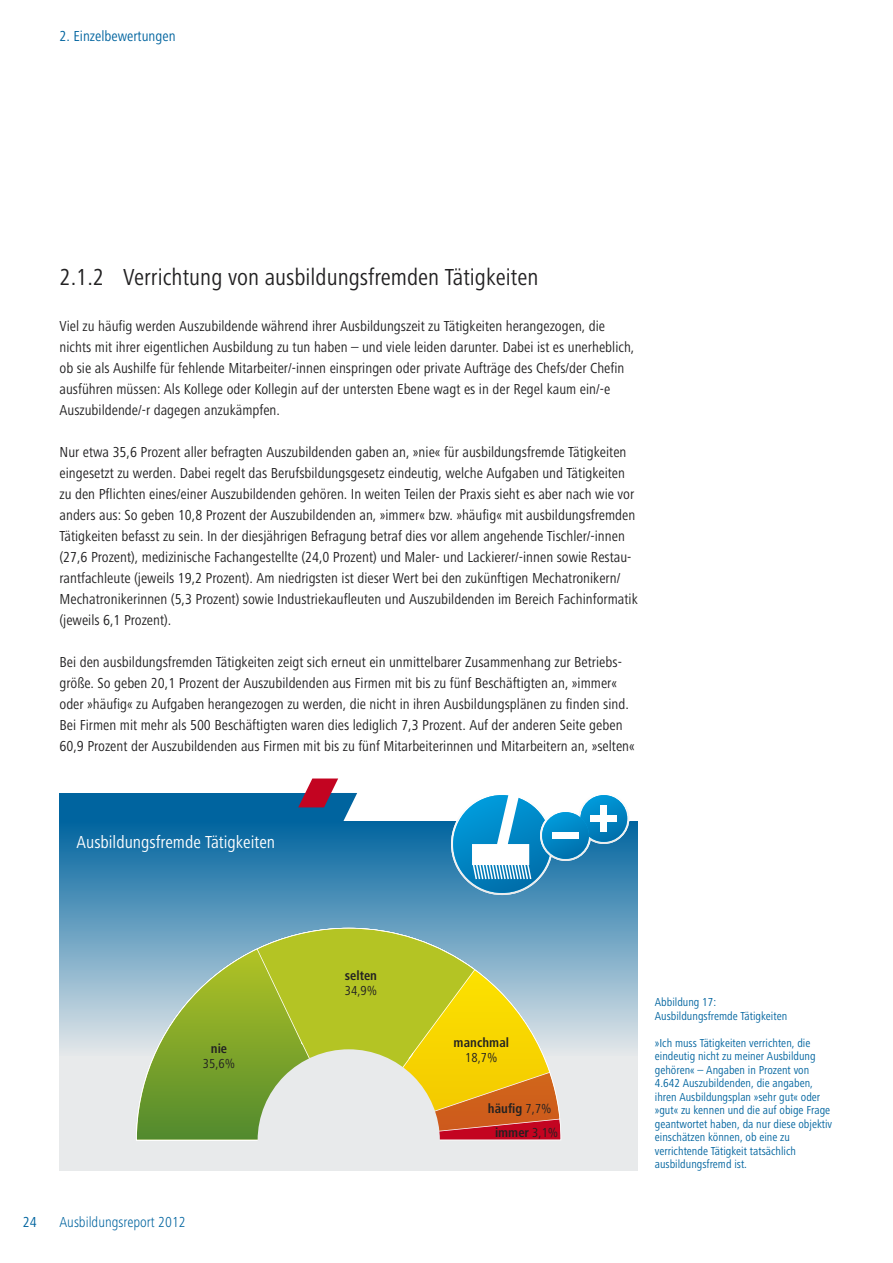
<style>
.page{position:relative;width:893px;height:1263px;background:#fff}
.page>*{position:absolute;margin:0;border:0;box-sizing:border-box;transform-origin:0 0}
.t1{font:condensed 24px "Frutiger Next LT";color:#222122}
.t2{font:condensed 18px "Frutiger Next LT";color:#fff}
.t3{font:condensed 15px/21px "Frutiger Next LT";color:#222122}
.t4{font:condensed 15px "Frutiger Next LT";color:#00649f}
.t5{font:300 condensed 15px "Frutiger Next LT";color:#00649f}
.t6{font:700 condensed 13.5px "Frutiger Next LT";color:#222122}
.t7{font:condensed 13.5px "Frutiger Next LT";color:#222122}
.t8{font:condensed 12px/13.5px "Frutiger Next LT";color:#00649f}
.s1{font-weight:400}
</style>
<div class="page">
<div style="left:60px;top:1031px;width:578px;height:140px;background:#e8eaeb"></div>
<div style="left:60px;top:793px;width:283px;height:30px;background:#00649f"></div>
<div style="left:60px;top:822px;width:578px;height:234px;background:linear-gradient(to bottom,#02659f,#e3e7ea)"></div>
<svg style="left:298px;top:778px;width:59px;height:44px"></svg>
<svg style="left:478px;top:928px;width:76px;height:212px;background:#c5a65e"></svg>
<svg style="left:136px;top:928px;width:342px;height:212px;background:#b8b351"></svg>
<svg style="left:136px;top:944px;width:304px;height:197px"></svg>
<svg style="left:453px;top:795px;width:174px;height:98px"></svg>
<p class="t4" style="left:60px;top:31px;width:118px">2. Einzelbewertungen</p>
<h1 class="t1" style="left:60px;top:269px;width:480px">2.1.2 Verrichtung von ausbildungsfremden Tätigkeiten</h1>
<p class="t3" style="left:60px;top:317px;width:576px">Viel zu häufig werden Auszubildende während ihrer Ausbildungszeit zu Tätigkeiten herangezogen, die nichts mit ihrer eigentlichen Ausbildung zu tun haben – und viele leiden darunter. Dabei ist es unerheblich, ob sie als Aushilfe für fehlende Mitarbeiter/-innen einspringen oder private Aufträge des Chefs/der Chefin ausführen müssen: Als Kollege oder Kollegin auf der untersten Ebene wagt es in der Regel kaum ein/-e Auszubildende/-r dagegen anzukämpfen.</p>
<p class="t3" style="left:60px;top:443px;width:580px">Nur etwa 35,6 Prozent aller befragten Auszubildenden gaben an, »nie« für ausbildungsfremde Tätigkeiten eingesetzt zu werden. Dabei regelt das Berufsbildungsgesetz eindeutig, welche Aufgaben und Tätigkeiten zu den Pflichten eines/einer Auszubildenden gehören. In weiten Teilen der Praxis sieht es aber nach wie vor anders aus: So geben 10,8 Prozent der Auszubildenden an, »immer« bzw. »häufig« mit ausbildungsfremden Tätigkeiten befasst zu sein. In der diesjährigen Befragung betraf dies vor allem angehende Tischler/-innen (27,6 Prozent), medizinische Fachangestellte (24,0 Prozent) und Maler- und Lackierer/-innen sowie Restau&shy;rantfachleute (jeweils 19,2 Prozent). Am niedrigsten ist dieser Wert bei den zukünftigen Mechatronikern/ Mechatronikerinnen (5,3 Prozent) sowie Industriekaufleuten und Auszubildenden im Bereich Fachinformatik (jeweils 6,1 Prozent).</p>
<p class="t3" style="left:60px;top:653px;width:577px">Bei den ausbildungsfremden Tätigkeiten zeigt sich erneut ein unmittelbarer Zusammenhang zur Betriebs&shy;größe. So geben 20,1 Prozent der Auszubildenden aus Firmen mit bis zu fünf Beschäftigten an, »immer« oder »häufig« zu Aufgaben herangezogen zu werden, die nicht in ihren Ausbildungsplänen zu finden sind.<br>Bei Firmen mit mehr als 500 Beschäftigten waren dies lediglich 7,3 Prozent. Auf der anderen Seite geben 60,9 Prozent der Auszubildenden aus Firmen mit bis zu fünf Mitarbeiterinnen und Mitarbeitern an, »selten«</p>
<p class="t2" style="left:77px;top:836px;width:200px">Ausbildungsfremde Tätigkeiten</p>
<p class="t6" style="left:211px;top:1044px;width:18px">nie</p>
<p class="t7" style="left:203px;top:1059px;width:34px">35,6%</p>
<p class="t4" style="left:23px;top:1217px;width:15px">24</p>
<p class="t5" style="left:60px;top:1217px;width:128px">Ausbildungsreport 2012</p>
<p class="t6" style="left:345px;top:971px;width:34px">selten</p>
<p class="t7" style="left:345px;top:986px;width:34px">34,9%</p>
<p class="t6" style="left:454px;top:1038px;width:57px">manchmal</p>
<p class="t7" style="left:465px;top:1053px;width:34px">18,7%</p>
<p class="t6" style="left:488px;top:1104px;width:65px">häufig <span class="s1">7,7%</span></p>
<p class="t6" style="left:495px;top:1127px;width:65px">immer <span class="s1">3,1%</span></p>
<p class="t8" style="left:655px;top:997px;width:134px">Abbildung 17:<br>Ausbildungsfremde Tätigkeiten</p>
<p class="t8" style="left:655px;top:1037px;width:179px">»Ich muss Tätigkeiten verrichten, die eindeutig nicht zu meiner Ausbildung gehören« – Angaben in Prozent von 4.642 Auszubildenden, die angaben, ihren Ausbildungsplan »sehr gut« oder »gut« zu kennen und die auf obige Frage geantwortet haben, da nur diese objektiv einschätzen können, ob eine zu verrichtende Tätigkeit tatsächlich ausbildungsfremd ist.</p>
</div>
